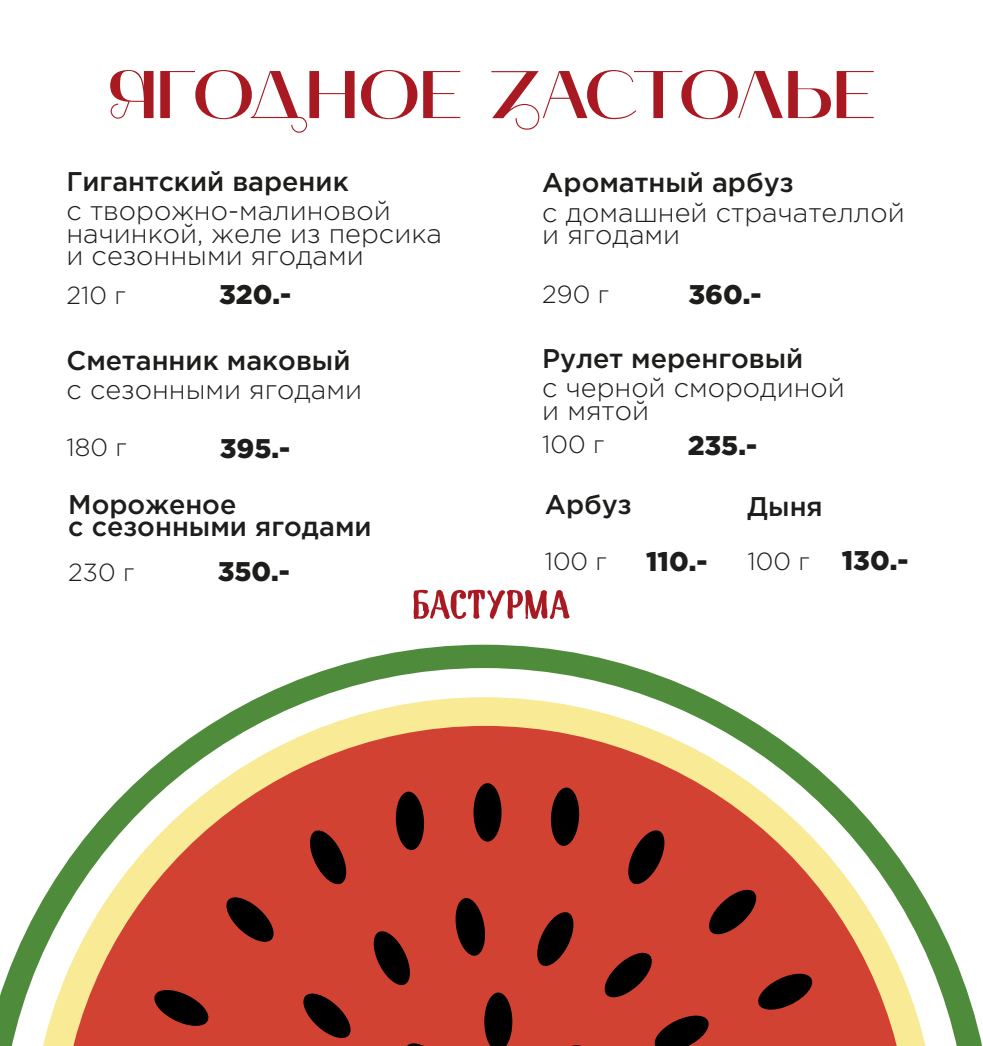
<style>
.page{position:relative;width:983px;height:1046px;background:#fff}
.page>*{position:absolute;margin:0;border:0;box-sizing:border-box;transform-origin:0 0}
.t1{font:700 67.5px "Mak";letter-spacing:-.02em;color:#a81922}
.t2{font:300 27px/22.5px "Gotham Pro";color:#1d1d1b}
.t3{font:500 27px/22.5px "Gotham Pro";color:#1d1d1b}
.t4{font:900 27px "Gotham Pro";color:#1d1d1b}
.t5{font:300 24.75px "Gotham Pro";color:#1d1d1b}
</style>
<div class="page">
<svg style="left:332px;top:645px;width:650px;height:401px"></svg>
<svg style="left:0;top:668px;width:968px;height:378px"></svg>
<svg style="left:31px;top:697px;width:906px;height:349px"></svg>
<svg style="left:60px;top:726px;width:849px;height:320px;fill:#d24232"></svg>
<svg style="left:308px;top:828px;width:40px;height:59px"></svg>
<svg style="left:395px;top:791px;width:30px;height:60px"></svg>
<div style="left:473px;top:783px;width:28px;height:59px;background:#000;border-radius:50%"></div>
<svg style="left:223px;top:894px;width:54px;height:51px"></svg>
<svg style="left:300px;top:990px;width:54px;height:51px"></svg>
<svg style="left:453px;top:897px;width:34px;height:60px"></svg>
<svg style="left:372px;top:929px;width:40px;height:59px"></svg>
<svg style="left:402px;top:1040px;width:52px;height:6px"></svg>
<svg style="left:484px;top:993px;width:28px;height:53px"></svg>
<svg style="left:535px;top:1042px;width:53px;height:4px"></svg>
<svg style="left:535px;top:909px;width:40px;height:60px"></svg>
<svg style="left:601px;top:950px;width:54px;height:50px"></svg>
<svg style="left:651px;top:1014px;width:60px;height:32px"></svg>
<svg style="left:152px;top:988px;width:59px;height:40px"></svg>
<svg style="left:626px;top:828px;width:40px;height:59px"></svg>
<svg style="left:550px;top:787px;width:30px;height:59px"></svg>
<svg style="left:705px;top:887px;width:54px;height:50px"></svg>
<svg style="left:755px;top:972px;width:59px;height:39px"></svg>
<svg style="left:413px;top:590px;width:156px;height:29px"></svg>
<h1 class="t1" style="left:108px;top:58px;width:768px">ЯГОДНОЕ ЗАСТОЛЬЕ</h1>
<p class="t3" style="left:66px;top:170px;width:284px">Гигантский вареник</p>
<p class="t2" style="left:66px;top:200px;width:377px">с творожно-малиновой начинкой, желе из персика и сезонными ягодами</p>
<p class="t5" style="left:66px;top:281px;width:61px">210 г</p>
<p class="t4" style="left:219px;top:279px;width:74px">320.-</p>
<p class="t3" style="left:66px;top:349px;width:285px">Сметанник маковый</p>
<p class="t2" style="left:66px;top:379px;width:297px">с сезонными ягодами</p>
<p class="t5" style="left:66px;top:433px;width:62px">180 г</p>
<p class="t4" style="left:220px;top:432px;width:72px">395.-</p>
<p class="t3" style="left:68px;top:492px;width:305px">Мороженое<br>с сезонными ягодами</p>
<p class="t5" style="left:68px;top:559px;width:68px">230 г</p>
<p class="t4" style="left:218px;top:556px;width:74px">350.-</p>
<p class="t3" style="left:542px;top:171px;width:253px">Ароматный арбуз</p>
<p class="t2" style="left:542px;top:201px;width:364px">с домашней страчателлой и ягодами</p>
<p class="t5" style="left:542px;top:280px;width:68px">290 г</p>
<p class="t4" style="left:688px;top:279px;width:75px">360.-</p>
<p class="t3" style="left:542px;top:346px;width:262px">Рулет меренговый</p>
<p class="t2" style="left:542px;top:377px;width:304px">с черной смородиной и мятой</p>
<p class="t5" style="left:542px;top:431px;width:64px">100 г</p>
<p class="t4" style="left:687px;top:430px;width:71px">235.-</p>
<p class="t3" style="left:544px;top:493px;width:89px">Арбуз</p>
<p class="t5" style="left:544px;top:548px;width:64px">100 г</p>
<p class="t3" style="left:747px;top:495px;width:77px">Дыня</p>
<p class="t5" style="left:747px;top:548px;width:64px">100 г</p>
<p class="t4" style="left:646px;top:546px;width:63px">110.-</p>
<p class="t4" style="left:841px;top:545px;width:68px">130.-</p>
</div>
